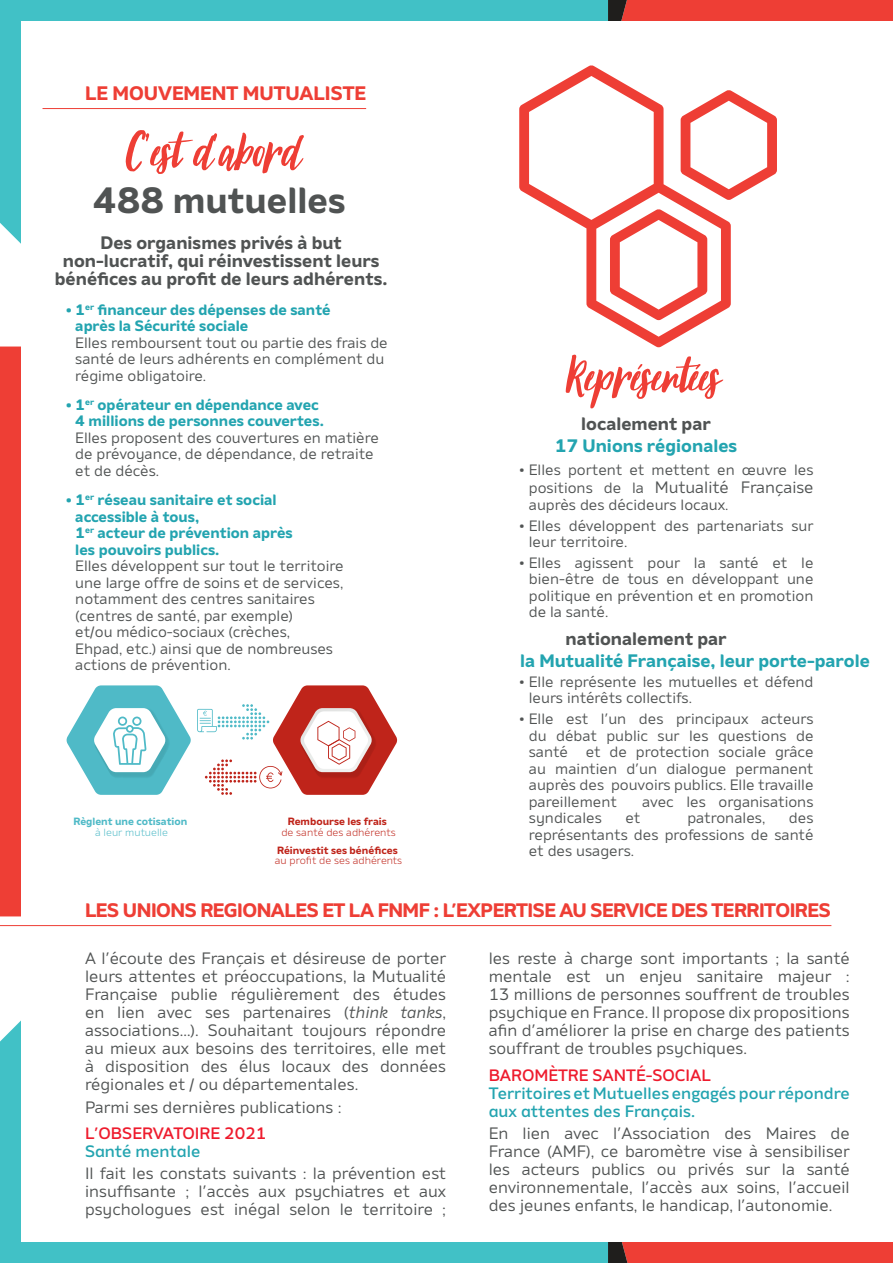
<style>
.page{position:relative;width:893px;height:1263px;background:#fff}
.page>*{position:absolute;margin:0;border:0;box-sizing:border-box;transform-origin:0 0}
.t1{font:60.6px "October Storm";color:#ee3e35}
.t2{font:700 36.3px "Amino";color:#505353}
._01_Titre_01{font:700 19.5px "Amino";letter-spacing:-.025em;color:#ee3e35}
._01_Titre_01-2{font:700 19.5px "Amino";color:#ee3e35}
._01_Ss_Titre_01{font:700 18px/18px "Amino";color:#505353;text-align:center}
._01_Ss_Titre_01-2{font:700 18px "Amino";color:#23a4b0}
._02_Txt_Courant{font:16.5px/18px "Amino";color:#505353;text-align:justify}
._02_Txt_Courant-2{font:500 16.5px/18px "Amino Alt";color:#23a4b0}
._02_Txt_Courant-3{font:500 16.5px "Amino Alt";color:#ee1b2d}
._02_Txt_Courant-4{font:15px/16.5px "Amino";color:#505353}
.t3{font:300 10.5px "Amino";color:#bf241a}
.t4{font:700 10.5px "Amino";color:#bf241a}
.t5{font:700 10.5px "Amino";color:#4fbac7}
.t6{font:300 10.5px "Amino";color:#4fbac7}
.s1{font-weight:700;color:#23a4b0}
.s2{font-size:15px}
.s3{font-style:italic}
</style>
<div class="page">
<div style="left:0;top:349px;width:21px;height:565px;background:#ee3e35"></div>
<svg style="left:0;top:0;width:608px;height:349px;background:#58c8cc"></svg>
<svg style="left:0;top:914px;width:608px;height:349px;background:#58c8cc"></svg>
<div style="left:608px;top:1242px;width:285px;height:21px;background:#ee3e35"></div>
<div style="left:21px;top:21px;width:872px;height:1221px;background:#fff"></div>
<hr style="left:43px;top:108px;width:323px;height:1px;background:#ee3e35">
<hr style="left:0;top:925px;width:831px;height:1px;background:#ee3e35">
<svg style="left:519px;top:65px;width:89px;height:254px"></svg>
<svg style="left:608px;top:0;width:285px;height:348px"></svg>
<svg style="left:66px;top:685px;width:125px;height:110px"></svg>
<svg style="left:197px;top:685px;width:201px;height:110px"></svg>
<p class="_01_Titre_01-2" style="left:85px;top:81px;width:283px">LE MOUVEMENT MUTUALISTE</p>
<p class="t1" style="left:126px;top:121px;width:175px">C’est d’abord</p>
<p class="t2" style="left:93px;top:177px;width:254px">488 mutuelles</p>
<p class="_01_Ss_Titre_01" style="left:55px;top:233px;width:334px">Des organismes privés à but non-lucratif, qui réinvestissent leurs bénéfices au profit de leurs adhérents.</p>
<p class="_02_Txt_Courant-4" style="left:75px;top:301px;width:314px;text-indent:-10px"><span class="s1">• 1</span><sup>er</sup> <span class="s1">financeur des dépenses de santé<br>après la Sécurité sociale<br></span>Elles remboursent tout ou partie des frais de santé de leurs adhérents en complément du régime obligatoire.</p>
<p class="_02_Txt_Courant-4" style="left:75px;top:396px;width:305px;text-indent:-10px"><span class="s1">• 1</span><sup>er</sup> <span class="s1">opérateur en dépendance avec<br>4 millions de personnes couvertes.<br></span>Elles proposent des couvertures en matière de prévoyance, de dépendance, de retraite et de décès.</p>
<p class="_02_Txt_Courant-4" style="left:75px;top:491px;width:270px;text-indent:-10px"><span class="s1">• 1</span><sup>er</sup> <span class="s1">réseau sanitaire et social accessible à tous,<br>1</span><sup>er</sup> <span class="s1">acteur de prévention après<br>les pouvoirs publics.<br></span>Elles développent sur tout le territoire une large offre de soins et de services, notamment des centres sanitaires (centres de santé, par exemple)<br>et/ou médico-sociaux (crèches,<br>Ehpad, etc.) ainsi que de nombreuses actions de prévention.</p>
<p class="t5" style="left:73px;top:815px;width:115px">Règlent une cotisation</p>
<p class="t6" style="left:95px;top:826px;width:74px">à leur mutuelle</p>
<p class="t4" style="left:288px;top:815px;width:101px">Rembourse les frais</p>
<p class="t3" style="left:281px;top:826px;width:116px">de santé des adhérents</p>
<p class="t4" style="left:277px;top:843px;width:122px">Réinvestit ses bénéfices</p>
<p class="t3" style="left:275px;top:854px;width:129px">au profit de ses adhérents</p>
<p class="t1" style="left:566px;top:346px;width:155px">Représentées</p>
<p class="_01_Ss_Titre_01" style="left:581px;top:414px;width:131px">localement par</p>
<p class="_02_Txt_Courant-4" style="left:519px;top:461px;width:296px">• Elles portent et mettent en œuvre les</p>
<p class="_02_Txt_Courant" style="left:529px;top:478px;width:286px"><span class="s2">positions de la</span> Mutualité Française</p>
<p class="_02_Txt_Courant-4" style="left:529px;top:496px;width:201px">auprès des décideurs locaux.</p>
<p class="_02_Txt_Courant-4" style="left:529px;top:517px;width:286px;text-indent:-10px">• Elles développent des partenariats sur leur territoire.</p>
<p class="_02_Txt_Courant-4" style="left:529px;top:554px;width:286px;text-align:justify;text-indent:-10px">• Elles agissent pour la santé et le bien-être de tous en développant une politique en prévention et en promotion de la santé.</p>
<p class="_01_Ss_Titre_01-2" style="left:555px;top:434px;width:184px">17 Unions régionales</p>
<p class="_01_Ss_Titre_01" style="left:565px;top:629px;width:162px">nationalement par</p>
<p class="_02_Txt_Courant-4" style="left:529px;top:673px;width:286px;text-indent:-10px">• Elle représente les mutuelles et défend leurs intérêts collectifs.</p>
<p class="_02_Txt_Courant-4" style="left:529px;top:710px;width:286px;text-align:justify;text-indent:-10px">• Elle est l’un des principaux acteurs du débat public sur les questions de santé et de protection sociale grâce au maintien d’un dialogue permanent auprès des pouvoirs publics. Elle travaille pareillement</p>
<p class="_01_Ss_Titre_01-2" style="left:520px;top:649px;width:351px">la Mutualité Française, leur porte-parole</p>
<p class="_02_Txt_Courant-4" style="left:642px;top:793px;width:173px">avec les organisations</p>
<p class="_02_Txt_Courant-4" style="left:529px;top:809px;width:74px">syndicales</p>
<p class="_02_Txt_Courant-4" style="left:625px;top:809px;width:16px">et</p>
<p class="_02_Txt_Courant-4" style="left:687px;top:809px;width:79px">patronales,</p>
<p class="_02_Txt_Courant-4" style="left:529px;top:809px;width:286px;text-align:justify;text-indent:260px">des représentants des professions de santé et des usagers.</p>
<p class="_01_Titre_01" style="left:85px;top:898px;width:747px">LES UNIONS REGIONALES ET LA FNMF : L’EXPERTISE AU SERVICE DES TERRITOIRES</p>
<p class="_02_Txt_Courant" style="left:85px;top:949px;width:363px">A l’écoute des Français et désireuse de porter leurs attentes et préoccupations, la Mutualité Française publie régulièrement des études en lien avec ses partenaires (<span class="s3">think tanks</span>, associations…). Souhaitant toujours répondre au mieux aux besoins des territoires, elle met à disposition des élus locaux des données régionales et / ou départementales.</p>
<p class="_02_Txt_Courant" style="left:85px;top:1097px;width:258px">Parmi ses dernières publications :</p>
<p class="_02_Txt_Courant-3" style="left:85px;top:1123px;width:183px">L’OBSERVATOIRE 2021</p>
<p class="_02_Txt_Courant-2" style="left:85px;top:1142px;width:117px">Santé mentale</p>
<p class="_02_Txt_Courant" style="left:85px;top:1164px;width:363px">Il fait les constats suivants : la prévention est insuffisante ; l’accès aux psychiatres et aux psychologues est inégal selon le territoire ;</p>
<p class="_02_Txt_Courant" style="left:489px;top:949px;width:363px">les reste à charge sont importants ; la santé mentale est un enjeu sanitaire majeur :<br>13 millions de personnes souffrent de troubles psychique en France. Il propose dix propositions afin d’améliorer la prise en charge des patients souffrant de troubles psychiques.</p>
<p class="_02_Txt_Courant-3" style="left:489px;top:1065px;width:224px">BAROMÈTRE SANTÉ-SOCIAL</p>
<p class="_02_Txt_Courant-2" style="left:489px;top:1084px;width:363px">Territoires et Mutuelles engagés pour répondre aux attentes des Français.</p>
<p class="_02_Txt_Courant" style="left:489px;top:1124px;width:363px">En lien avec l’Association des Maires de France (AMF), ce baromètre vise à sensibiliser les acteurs publics ou privés sur la santé environnementale, l’accès aux soins, l’accueil des jeunes enfants, le handicap, l’autonomie.</p>
</div>
